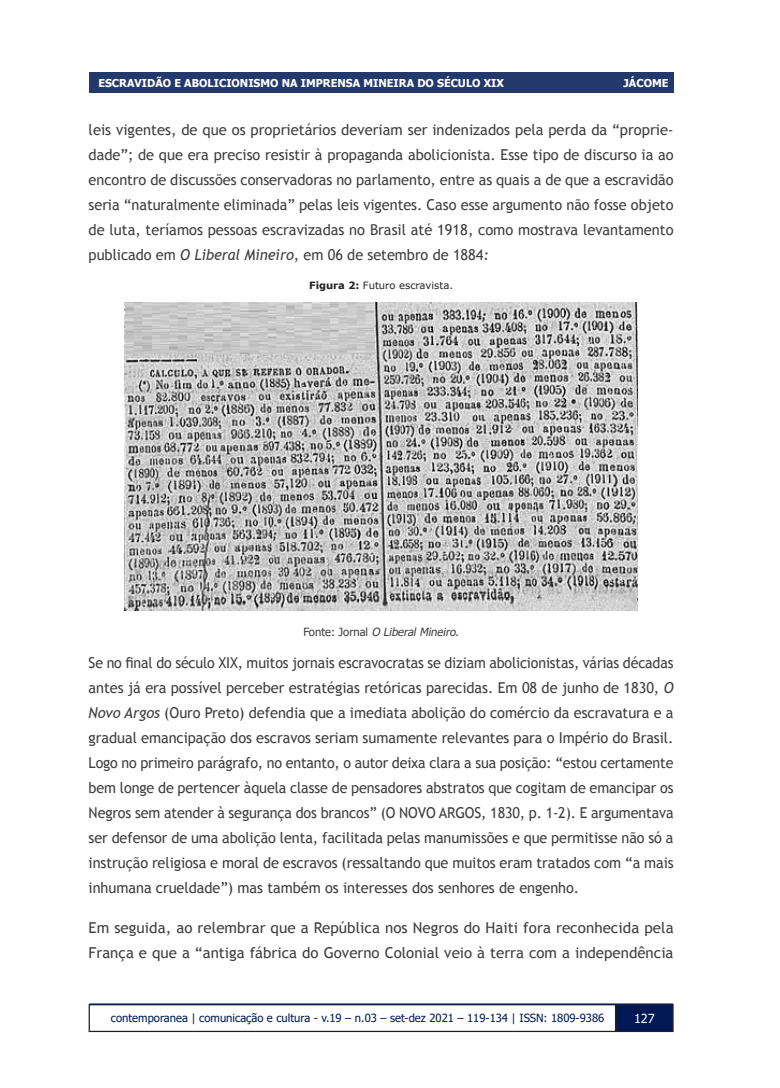
<style>
.page{position:relative;width:780px;height:1088px;background:#fff}
.page>*{position:absolute;margin:0;border:0;box-sizing:border-box;transform-origin:0 0}
.t1{font:15px/25px "Trebuchet MS";color:#3e3e3f;text-align:justify;scale:.95 1}
.t2{font:15px/25px "Trebuchet MS";color:#3e3e3f;text-align:justify}
.t3{font:12.5px "Tahoma";color:#fff}
.t4{font:11.25px "Tahoma";color:#001954}
.t5{font:italic 11.25px "Tahoma";color:#3e3e3f}
.t6{font:700 10.88px "Tahoma";color:#fff}
.t7{font:10px "Verdana";color:#231f20}
.s1{font-style:italic}
.s2{font-weight:700}
.s3{font-style:normal}
</style>
<div class="page">
<div style="left:89px;top:73px;width:584px;height:20px;background:#23396c"></div>
<div style="left:615px;top:1005px;width:58px;height:26px;background:#001954"></div>
<div style="left:615px;top:1004px;width:58px;height:28px;border:1px solid #231f20"></div>
<div style="left:89px;top:1004px;width:527px;height:28px;border:1px solid #231f20"></div>
<hr style="left:89px;top:1003px;width:584px;height:2px;background:#001954">
<img style="left:124px;top:303px;width:513px;height:307px">
<p class="t6" style="left:98px;top:75px;width:248px">ESCRAVIDÃO E ABOLICIONISMO NA IMPRENSA</p>
<p class="t6" style="left:363px;top:75px;width:9px">MIN</p>
<p class="t6" style="left:387px;top:75px;width:15px">EIRA</p>
<p class="t6" style="left:417px;top:75px;width:88px">DO SÉCULO XIX</p>
<p class="t6" style="left:623px;top:75px;width:45px">JÁCOME</p>
<p class="t2" style="left:89px;top:117px;width:586px">leis vigentes, de que os proprietários deveriam ser indenizados pela perda da “proprie&shy;dade”; de que era preciso resistir à propaganda abolicionista. Esse tipo de discurso ia ao encontro de discussões conservadoras no parlamento, entre as quais a de que a escravidão seria “naturalmente eliminada” pelas leis vigentes. Caso esse argumento não fosse objeto de luta, teríamos pessoas escravizadas no Brasil até 1918, como mostrava levantamento publicado em <span class="s1">O Liberal Mineiro</span>, em 06 de setembro de 1884<span class="s1">:</span></p>
<p class="t7" style="left:309px;top:279px;width:145px"><span class="s2">Figura 2:</span> Futuro escravista.</p>
<p class="t5" style="left:303px;top:624px;width:157px"><span class="s3">Fo n te : J o r n a l</span> O LiberalMineiro<span class="s3">.</span></p>
<p class="t1" style="left:89px;top:651px;width:617px">Se no final do século XIX, muitos jornais escravocratas se diziam abolicionistas, várias décadas antes já era possível perceber estratégias retóricas parecidas. Em 08 de junho de 1830, <span class="s1">O Novo Argos</span> (Ouro Preto) defendia que a imediata abolição do comércio da escravatura e a gradual emancipação dos escravos seriam sumamente relevantes para o Império do Brasil.<br>Logo no primeiro parágrafo, no entanto, o autor deixa clara a sua posição: “estou certamente bem longe de pertencer àquela classe de pensadores abstratos que cogitam de emancipar os Negros sem atender à segurança dos brancos” (O NOVO ARGOS, 1830, p. 1-2). E argumentava ser defensor de uma abolição lenta, facilitada pelas manumissões e que permitisse não só a instrução religiosa e moral de escravos (ressaltando que muitos eram tratados com “a mais inhumana crueldade”) mas também os interesses dos senhores de engenho.</p>
<p class="t2" style="left:89px;top:915px;width:586px">Em seguida, ao relembrar que a República nos Negros do Haiti fora reconhecida pela<br>França e que a “antiga fábrica do Governo Colonial veio à terra com a independência</p>
<p class="t4" style="left:111px;top:1011px;width:495px">contemporanea | comunicação e cultura - v.19 – n.03 – set-dez 2021 – 119-134 | ISSN: 1809-9386</p>
<p class="t3" style="left:634px;top:1010px;width:22px">127</p>
</div>
